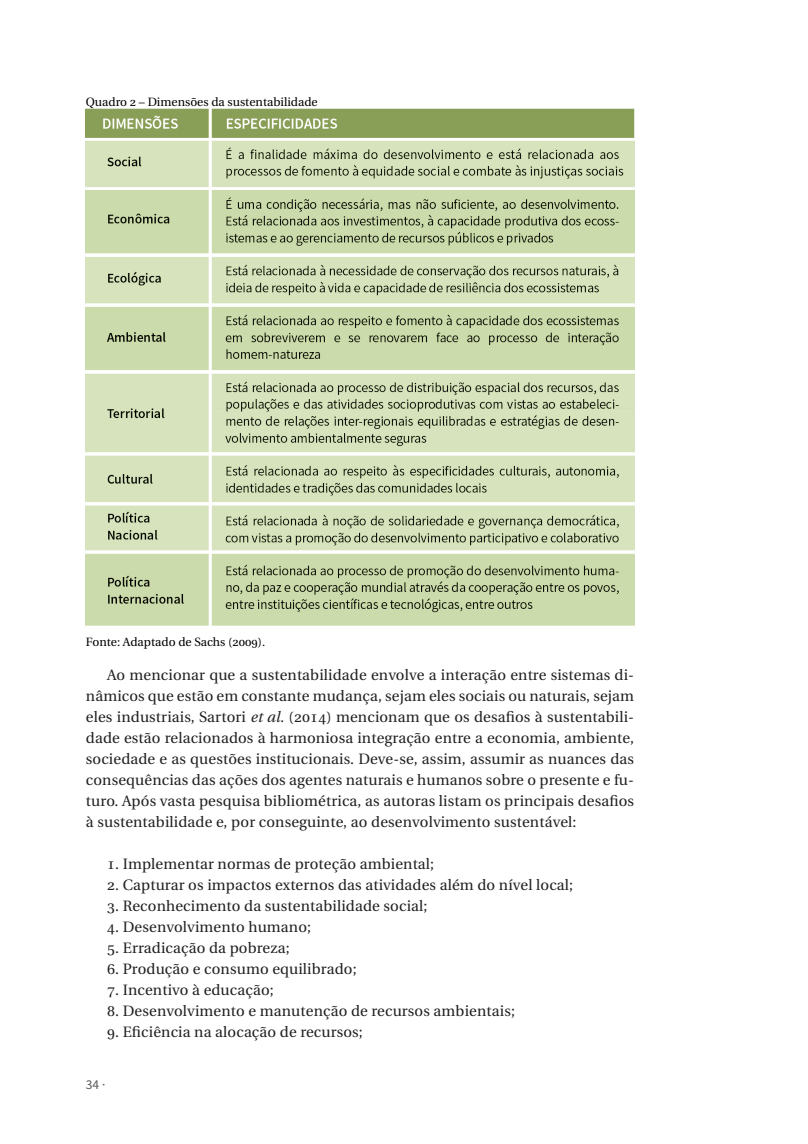
<style>
.page{position:relative;width:808px;height:1144px;background:#fff}
.page>*{position:absolute;margin:0;border:0;box-sizing:border-box;transform-origin:0 0}
.t1{font:15px/21px "Heuristica";letter-spacing:.01em;color:#212121;text-align:justify}
.t2{font:13.5px "Source Sans Variable";color:#575756}
.t3{font:12px "Heuristica";color:#000}
.s1{font-style:italic}
</style>
<div class="page">
<img style="left:86px;top:109px;width:548px;height:516px">
<p class="t3" style="left:86px;top:93px;width:233px">Quadro 2 – Dimensões da sustentabilidade</p>
<p class="t3" style="left:86px;top:633px;width:181px">Fonte: Adaptado de Sachs (2009).</p>
<p class="t1" style="left:86px;top:665px;width:550px;text-indent:21px">Ao mencionar que a sustentabilidade envolve a interação entre sistemas di&shy;nâmicos que estão em constante mudança, sejam eles sociais ou naturais, sejam eles industriais, Sartori <span class="s1">et al.</span> (2014) mencionam que os desafios à sustentabili&shy;dade estão relacionados à harmoniosa integração entre a economia, ambiente, sociedade e as questões institucionais. Deve-se, assim, assumir as nuances das consequências das ações dos agentes naturais e humanos sobre o presente e fu&shy;turo. Após vasta pesquisa bibliométrica, as autoras listam os principais desafios à sustentabilidade e, por conseguinte, ao desenvolvimento sustentável:</p>
<p class="t1" style="left:107px;top:854px;width:329px">1. Implementar normas de proteção ambiental;</p>
<p class="t1" style="left:107px;top:875px;width:468px">2. Capturar os impactos externos das atividades além do nível local;</p>
<p class="t1" style="left:107px;top:896px;width:322px">3. Reconhecimento da sustentabilidade social;</p>
<p class="t1" style="left:107px;top:917px;width:205px">4. Desenvolvimento humano;</p>
<p class="t1" style="left:107px;top:938px;width:184px">5. Erradicação da pobreza;</p>
<p class="t1" style="left:107px;top:959px;width:251px">6. Produção e consumo equilibrado;</p>
<p class="t1" style="left:107px;top:980px;width:168px">7. Incentivo à educação;</p>
<p class="t1" style="left:107px;top:1001px;width:409px">8. Desenvolvimento e manutenção de recursos ambientais;</p>
<p class="t1" style="left:107px;top:1022px;width:257px">9. Eficiência na alocação de recursos;</p>
<p class="t2" style="left:86px;top:1076px;width:21px">34 ·</p>
</div>
